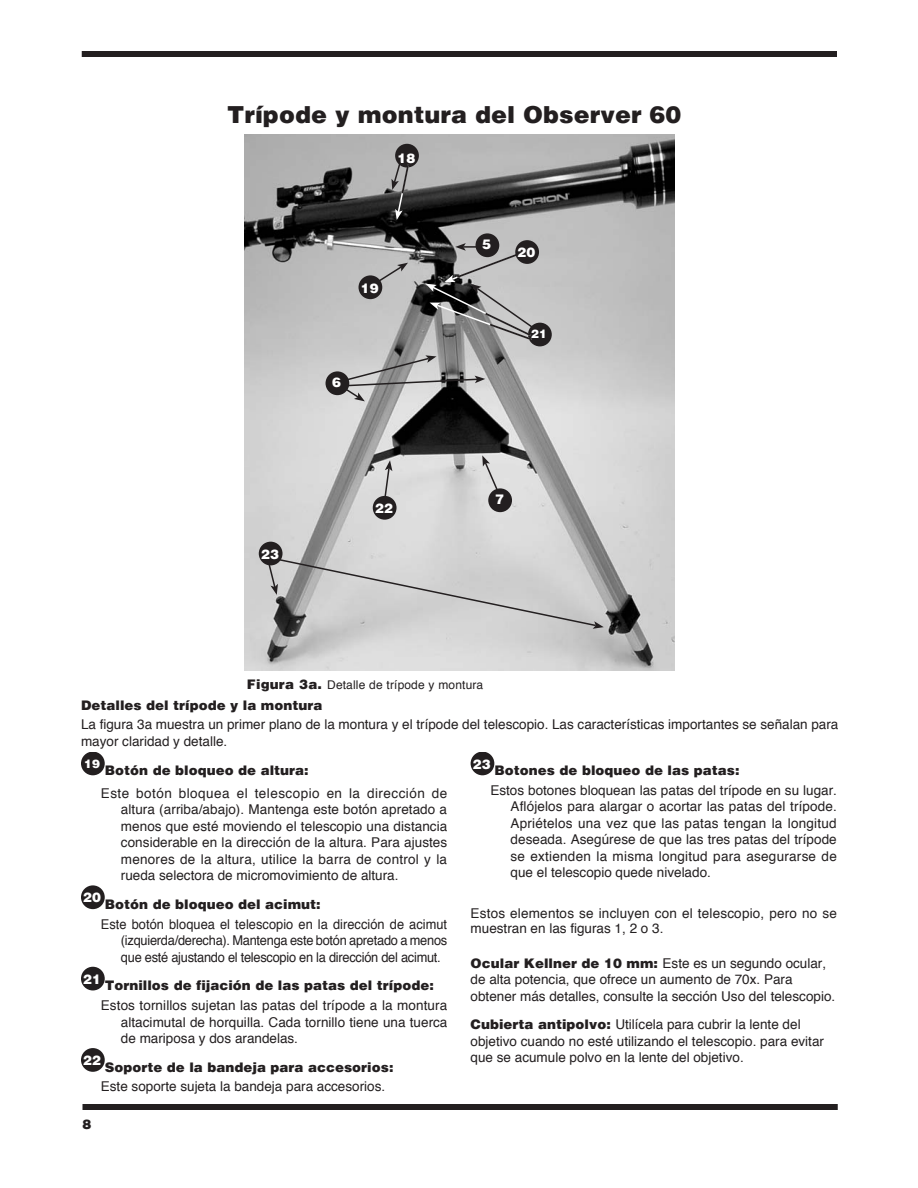
<style>
.page{position:relative;width:918px;height:1188px;background:#fff}
.page>*{position:absolute;margin:0;border:0;box-sizing:border-box;transform-origin:0 0}
.t1{font:900 24px "Helvetica";color:#231f20}
.t2{font:13.5px/16.5px "Helvetica";color:#231f20}
.t3{font:900 13.5px "Helvetica";color:#231f20}
.t4{font:13.5px/16.5px "Helvetica";color:#231f20;text-align:justify;scale:.95 1}
.t5{font:900 13.5px "Helvetica";color:#fff}
.t6{font:12px "Helvetica";letter-spacing:.01em;color:#231f20}
.t7{font:900 12px "Helvetica";color:#fff}
.s1{font-weight:900;font-size:13.5px}
.s2{font-weight:900}
</style>
<div class="page">
<div style="left:82px;top:51px;width:755px;height:6px;background:#231f20"></div>
<div style="left:82px;top:1104px;width:756px;height:6px;background:#231f20"></div>
<div style="left:81px;top:752px;width:24px;height:23px;background:#231f20;border-radius:50%"></div>
<div style="left:81px;top:885px;width:24px;height:24px;background:#231f20;border-radius:50%"></div>
<div style="left:81px;top:967px;width:24px;height:23px;background:#231f20;border-radius:50%"></div>
<div style="left:81px;top:1048px;width:24px;height:24px;background:#231f20;border-radius:50%"></div>
<div style="left:471px;top:752px;width:23px;height:23px;background:#231f20;border-radius:50%"></div>
<img style="left:245px;top:134px;width:430px;height:536px">
<div style="left:359px;top:275px;width:23px;height:24px;background:#231f20;border-radius:50%"></div>
<div style="left:476px;top:233px;width:23px;height:24px;background:#231f20;border-radius:50%"></div>
<div style="left:528px;top:323px;width:24px;height:23px;background:#231f20;border-radius:50%"></div>
<div style="left:373px;top:496px;width:24px;height:24px;background:#231f20;border-radius:50%"></div>
<div style="left:326px;top:371px;width:23px;height:24px;background:#231f20;border-radius:50%"></div>
<div style="left:259px;top:542px;width:24px;height:23px;background:#231f20;border-radius:50%"></div>
<div style="left:488px;top:488px;width:24px;height:24px;background:#231f20;border-radius:50%"></div>
<div style="left:395px;top:144px;width:24px;height:24px;background:#231f20;border-radius:50%"></div>
<div style="left:515px;top:240px;width:24px;height:24px;background:#231f20;border-radius:50%"></div>
<svg style="left:391px;top:160px;width:19px;height:60px"></svg>
<svg style="left:426px;top:243px;width:109px;height:99px;background:#888787"></svg>
<svg style="left:376px;top:263px;width:32px;height:20px"></svg>
<svg style="left:344px;top:355px;width:141px;height:46px;background:#9f9e9f"></svg>
<svg style="left:383px;top:460px;width:9px;height:39px"></svg>
<svg style="left:482px;top:455px;width:19px;height:41px"></svg>
<svg style="left:267px;top:558px;width:337px;height:71px;background:#c3c3c3"></svg>
<h1 class="t1" style="left:227px;top:100px;width:456px">Trípode y montura del Observer 60</h1>
<p class="t5" style="left:261px;top:546px;width:20px">23</p>
<p class="t5" style="left:397px;top:150px;width:20px">18</p>
<p class="t5" style="left:361px;top:280px;width:20px">19</p>
<p class="t5" style="left:332px;top:374px;width:11px">6</p>
<p class="t5" style="left:375px;top:500px;width:20px">22</p>
<p class="t5" style="left:482px;top:236px;width:11px">5</p>
<p class="t5" style="left:518px;top:244px;width:20px">20</p>
<p class="t7" style="left:531px;top:327px;width:18px">21</p>
<p class="t5" style="left:495px;top:491px;width:11px">7</p>
<p class="t6" style="left:247px;top:678px;width:238px"><span class="s1">Figura 3a.</span> Detalle de trípode y montura</p>
<p class="t3" style="left:81px;top:697px;width:243px">Detalles del trípode y la montura</p>
<p class="t2" style="left:81px;top:716px;width:759px">La figura 3a muestra un primer plano de la montura y el trípode del telescopio. Las características importantes se señalan para mayor claridad y detalle.</p>
<p class="t7" style="left:84px;top:756px;width:18px">19</p>
<p class="t3" style="left:105px;top:762px;width:206px">Botón de bloqueo de altura:</p>
<p class="t2" style="left:121px;top:785px;width:328px;text-align:justify;text-indent:-20px">Este botón bloquea el telescopio en la dirección de altura (arriba/abajo). Mantenga este botón apretado a menos que esté moviendo el telescopio una distancia considerable en la dirección de la altura. Para ajustes menores de la altura, utilice la barra de control y la rueda selectora de micromovimiento de altura.</p>
<p class="t5" style="left:83px;top:890px;width:20px">20</p>
<p class="t3" style="left:105px;top:896px;width:218px">Botón de bloqueo del acimut:</p>
<p class="t4" style="left:121px;top:915px;width:345px;text-indent:-20px">Este botón bloquea el telescopio en la dirección de acimut (izquierda/derecha). Mantenga este botón apretado a menos que esté ajustando el telescopio en la dirección del acimut.</p>
<p class="t5" style="left:83px;top:971px;width:20px">21</p>
<p class="t3" style="left:105px;top:978px;width:331px">Tornillos de fijación de las patas del trípode:</p>
<p class="t2" style="left:121px;top:997px;width:328px;text-align:justify;text-indent:-20px">Estos tornillos sujetan las patas del trípode a la montura altacimutal de horquilla. Cada tornillo tiene una tuerca de mariposa y dos arandelas.</p>
<p class="t5" style="left:83px;top:1052px;width:20px">22</p>
<p class="t3" style="left:105px;top:1059px;width:290px">Soporte de la bandeja para accesorios:</p>
<p class="t2" style="left:101px;top:1078px;width:286px">Este soporte sujeta la bandeja para accesorios.</p>
<p class="t3" style="left:82px;top:1117px;width:11px">8</p>
<p class="t5" style="left:473px;top:756px;width:20px">23</p>
<p class="t3" style="left:494px;top:762px;width:247px">Botones de bloqueo de las patas:</p>
<p class="t2" style="left:511px;top:782px;width:328px;text-align:justify;text-indent:-20px">Estos botones bloquean las patas del trípode en su lugar.<br>Aflójelos para alargar o acortar las patas del trípode.<br>Apriételos una vez que las patas tengan la longitud deseada. Asegúrese de que las tres patas del trípode se extienden la misma longitud para asegurarse de que el telescopio quede nivelado.</p>
<p class="t2" style="left:471px;top:905px;width:368px;line-height:15px">Estos elementos se incluyen con el telescopio, pero no se muestran en las figuras 1, 2 o 3.</p>
<p class="t2" style="left:471px;top:954px;width:366px"><span class="s2">Ocular Kellner de 10 mm:</span> Este es un segundo ocular, de alta potencia, que ofrece un aumento de 70x. Para obtener más detalles, consulte la sección Uso del telescopio.</p>
<p class="t2" style="left:471px;top:1016px;width:355px"><span class="s2">Cubierta antipolvo:</span> Utilícela para cubrir la lente del objetivo cuando no esté utilizando el telescopio. para evitar que se acumule polvo en la lente del objetivo.</p>
</div>
